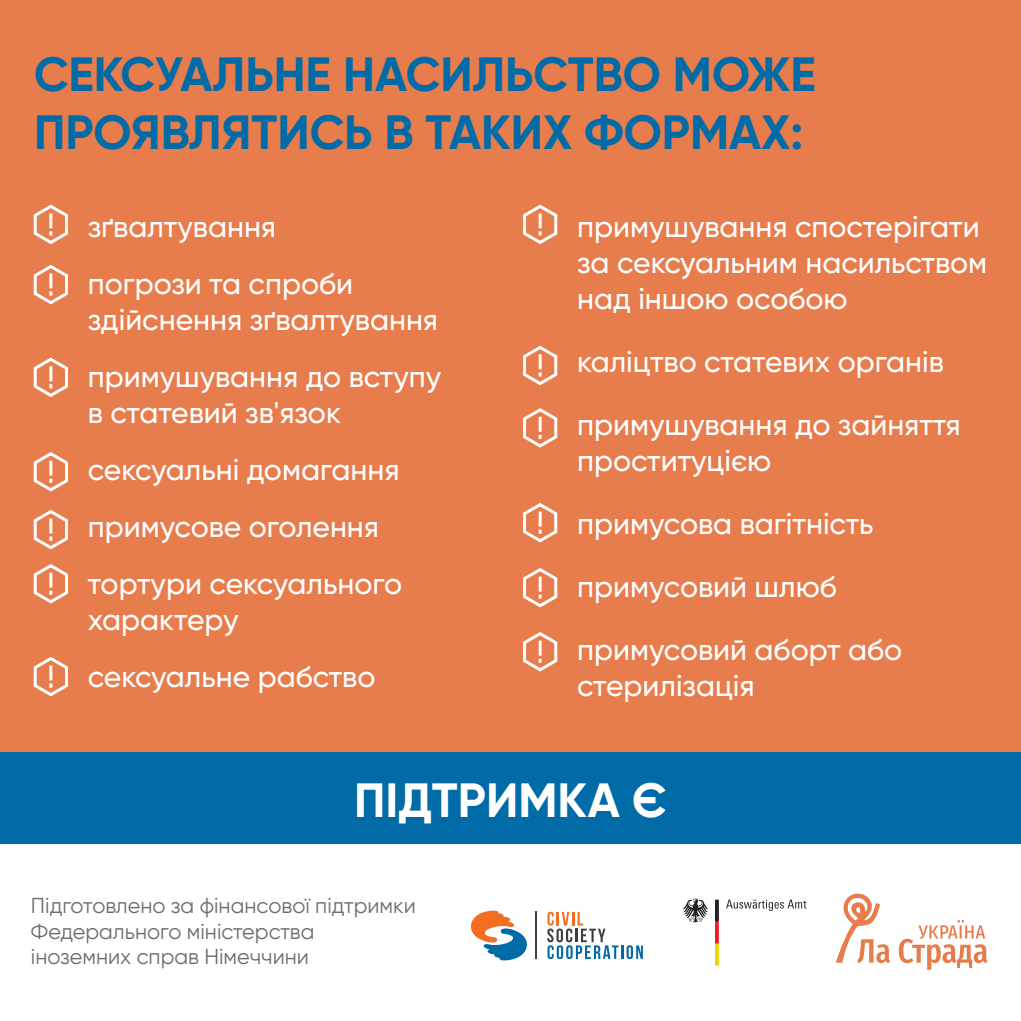
<style>
.page{position:relative;width:1021px;height:1021px;background:#fff}
.page>*{position:absolute;margin:0;border:0;box-sizing:border-box;transform-origin:0 0}
.t1{font:700 48px/57.6px "Gilroy";color:#006ba6}
.t2{font:700 48px "Gilroy";color:#fff}
.t3{font:500 30px/57px "Gilroy";color:#fff}
.t4{font:21.6px/25.8px "Gilroy";color:#6c6d70}
</style>
<div class="page">
<div style="left:0;top:0;width:1020px;height:816px;background:#e77c4c"></div>
<svg style="left:547px;top:911px;width:96px;height:48px"></svg>
<hr style="left:535px;top:911px;width:1px;height:47px;background:#3e3e3f">
<svg style="left:470px;top:910px;width:57px;height:50px"></svg>
<svg style="left:683px;top:898px;width:25px;height:24px"></svg>
<svg style="left:715px;top:899px;width:3px;height:66px"></svg>
<svg style="left:726px;top:899px;width:80px;height:11px"></svg>
<svg style="left:898px;top:920px;width:89px;height:50px"></svg>
<svg style="left:836px;top:893px;width:53px;height:70px"></svg>
<svg style="left:33px;top:204px;width:35px;height:40px"></svg>
<svg style="left:33px;top:357px;width:35px;height:40px"></svg>
<svg style="left:33px;top:452px;width:35px;height:40px"></svg>
<svg style="left:33px;top:510px;width:35px;height:40px"></svg>
<svg style="left:33px;top:564px;width:35px;height:40px"></svg>
<svg style="left:33px;top:657px;width:35px;height:40px"></svg>
<svg style="left:33px;top:265px;width:35px;height:40px"></svg>
<svg style="left:523px;top:204px;width:35px;height:40px"></svg>
<svg style="left:523px;top:345px;width:35px;height:41px"></svg>
<svg style="left:523px;top:408px;width:35px;height:40px"></svg>
<svg style="left:523px;top:503px;width:35px;height:40px"></svg>
<svg style="left:523px;top:568px;width:35px;height:40px"></svg>
<svg style="left:523px;top:632px;width:35px;height:40px"></svg>
<div style="left:0;top:752px;width:1020px;height:92px;background:#006ba6"></div>
<h1 class="t1" style="left:34px;top:45px;width:783px">СЕКСУАЛЬНЕ НАСИЛЬСТВО МОЖЕ<br>ПРОЯВЛЯТИСЬ В ТАКИХ ФОРМАХ:</h1>
<p class="t3" style="left:88px;top:198px;width:267px">зґвалтування погрози та спроби</p>
<p class="t3" style="left:88px;top:291px;width:355px">здійснення зґвалтування примушування до вступу</p>
<p class="t3" style="left:88px;top:384px;width:316px">в статевий зв'язок сексуальні домагання примусове оголення тортури сексуального</p>
<p class="t3" style="left:88px;top:591px;width:289px">характеру сексуальне рабство</p>
<p class="t3" style="left:577px;top:208px;width:411px;line-height:36px">примушування спостерігати за сексуальним насильством над іншою особою</p>
<p class="t3" style="left:577px;top:330px;width:385px;line-height:63px">каліцтво статевих органів примушування до зайняття</p>
<p class="t3" style="left:577px;top:429px;width:326px;line-height:63px">проституцією примусова вагітність примусовий шлюб примусовий аборт або</p>
<p class="t3" style="left:577px;top:657px;width:179px">стерилізація</p>
<h1 class="t2" style="left:354px;top:770px;width:314px">ПІДТРИМКА Є</h1>
<p class="t4" style="left:31px;top:891px;width:386px">Підготовлено за фінансової підтримки<br>Федерального міністерства іноземних справ Німеччини</p>
</div>
